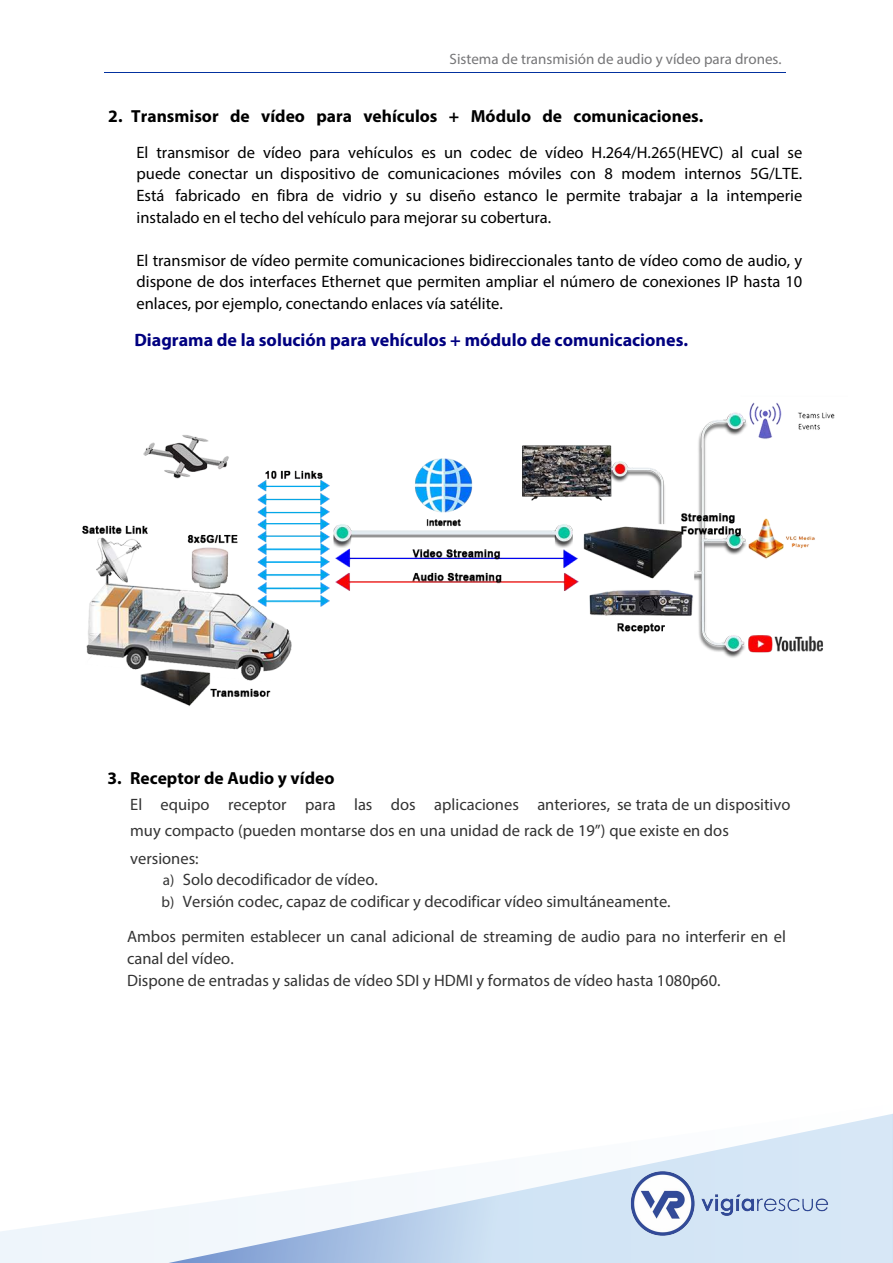
<style>
.page{position:relative;width:893px;height:1263px;background:#fff}
.page>*{position:absolute;margin:0;border:0;box-sizing:border-box;transform-origin:0 0}
.t1{font:700 18px "Myriad Pro";color:#000080}
.t2{font:700 17.55px "Myriad Pro";color:#000}
.t3{font:16.5px/21.6px "Myriad Pro";color:#000;text-align:justify}
.t4{font:16.5px/21.8px "Myriad Pro";color:#333}
.t5{font:15px "Myriad Pro";color:#767678}
.s1{font-size:15.15px}
</style>
<div class="page">
<hr style="left:105px;top:72px;width:681px;height:1px;background:#03319f">
<svg style="left:0;top:1114px;width:893px;height:149px"></svg>
<img style="left:624px;top:1166px;width:211px;height:76px">
<img style="left:82px;top:402px;width:753px;height:304px">
<p class="t5" style="left:450px;top:50px;width:333px">Sistema de transmisión de audio y vídeo para drones.</p>
<p class="t2" style="left:108px;top:105px;width:597px">2. Transmisor de vídeo para vehículos + Módulo de comunicaciones.</p>
<p class="t3" style="left:137px;top:141px;width:667px">El transmisor de vídeo para vehículos es un codec de vídeo H.264/H.265(HEVC) al cual se puede conectar un dispositivo de comunicaciones móviles con 8 modem internos 5G/LTE.<br>Está fabricado en fibra de vidrio y su diseño estanco le permite trabajar a la intemperie instalado en el techo del vehículo para mejorar su cobertura.</p>
<p class="t3" style="left:137px;top:249px;width:667px">El transmisor de vídeo permite comunicaciones bidireccionales tanto de vídeo como de audio, y dispone de dos interfaces Ethernet que permiten ampliar el número de conexiones IP hasta 10 enlaces, por ejemplo, conectando enlaces vía satélite.</p>
<p class="t1" style="left:134px;top:328px;width:555px">Diagrama de la solución para vehículos + módulo de comunicaciones.</p>
<p class="t2" style="left:107px;top:766px;width:229px">3. Receptor de Audio y vídeo</p>
<p class="t4" style="left:130px;top:791px;width:662px;line-height:26.8px">El equipo receptor para las dos aplicaciones anteriores, se trata de un dispositivo muy compacto (pueden montarse dos en una unidad de rack de 19”) que existe en dos versiones:</p>
<p class="t4" style="left:161px;top:869px;width:511px"><span class="s1">a)</span> Solo decodificador de vídeo.<br><span class="s1">b)</span> Versión codec, capaz de codificar y decodificar vídeo simultáneamente.</p>
<p class="t4" style="left:127px;top:926px;width:660px">Ambos permiten establecer un canal adicional de streaming de audio para no interferir en el canal del vídeo.<br>Dispone de entradas y salidas de vídeo SDI y HDMI y formatos de vídeo hasta 1080p60.</p>
</div>
